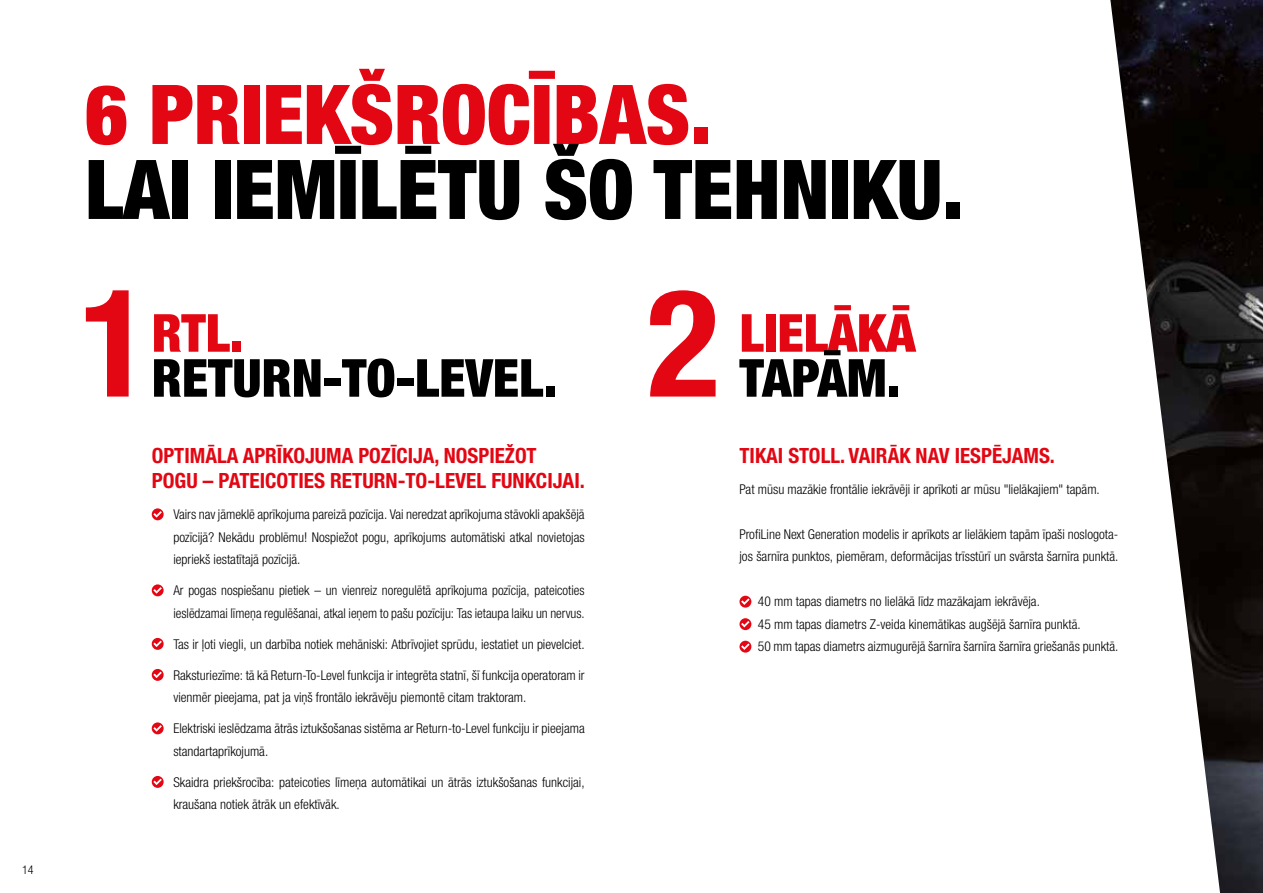
<style>
.page{position:relative;width:1263px;height:893px;background:#fff}
.page>*{position:absolute;margin:0;border:0;box-sizing:border-box;transform-origin:0 0}
.t1{font:700 condensed 150px "Helvetica Neue";color:#e30613}
.t2{font:900 condensed 82.5px "Helvetica Neue LTW1 G";color:#000}
.t3{font:900 condensed 82.5px "Helvetica Neue LTW1 G";color:#e30613}
.t4{font:900 condensed 52.5px "Helvetica Neue LTW1 G";color:#000}
.t5{font:900 condensed 52.5px "Helvetica Neue LTW1 G";color:#e30613}
.t6{font:700 condensed 21px/25.5px "Helvetica Neue LTW1 G";color:#e30613}
.t7{font:300 condensed 13.5px/22.5px "Helvetica Neue LTW1 G";color:#000}
.t8{font:300 condensed 12px "Helvetica Neue LTW1 G";color:#000}
</style>
<div class="page">
<img style="left:1110px;top:0;width:153px;height:893px">
<svg style="left:152px;top:508px;width:12px;height:12px"></svg>
<svg style="left:153px;top:511px;width:9px;height:7px"></svg>
<svg style="left:152px;top:584px;width:12px;height:12px"></svg>
<svg style="left:153px;top:587px;width:9px;height:7px"></svg>
<svg style="left:152px;top:638px;width:12px;height:12px"></svg>
<svg style="left:153px;top:641px;width:9px;height:6px"></svg>
<svg style="left:152px;top:669px;width:12px;height:12px"></svg>
<svg style="left:153px;top:672px;width:9px;height:6px"></svg>
<svg style="left:152px;top:722px;width:12px;height:12px"></svg>
<svg style="left:153px;top:725px;width:9px;height:7px"></svg>
<svg style="left:152px;top:776px;width:12px;height:12px"></svg>
<svg style="left:153px;top:779px;width:9px;height:6px"></svg>
<svg style="left:739px;top:596px;width:12px;height:12px"></svg>
<svg style="left:741px;top:598px;width:9px;height:7px"></svg>
<svg style="left:739px;top:618px;width:12px;height:12px"></svg>
<svg style="left:741px;top:621px;width:9px;height:6px"></svg>
<svg style="left:739px;top:641px;width:12px;height:12px"></svg>
<svg style="left:741px;top:643px;width:9px;height:7px"></svg>
<p class="t8" style="left:22px;top:863px;width:13px">14</p>
<h2 class="t3" style="left:85px;top:65px;width:628px">6 PRIEKŠROCĪBAS.</h2>
<h2 class="t2" style="left:85px;top:140px;width:880px">LAI IEMĪLĒTU ŠO TEHNIKU.</h2>
<h1 class="t1" style="left:80px;top:252px;width:73px">1</h1>
<h3 class="t5" style="left:152px;top:302px;width:93px">RTL.</h3>
<h3 class="t4" style="left:152px;top:347px;width:407px">RETURN-TO-LEVEL.</h3>
<h3 class="t6" style="left:152px;top:442px;width:435px">OPTIMĀLA APRĪKOJUMA POZĪCIJA, NOSPIEŽOT<br>POGU – PATEICOTIES RETURN-TO-LEVEL FUNKCIJAI.</h3>
<p class="t7" style="left:173px;top:503px;width:413px;text-align:justify">Vairs nav jāmeklē aprīkojuma pareizā pozīcija. Vai neredzat aprīkojuma stāvokli apakšējā pozīcijā? Nekādu problēmu! Nospiežot pogu, aprīkojums automātiski atkal novietojas iepriekš iestatītajā pozīcijā.</p>
<p class="t7" style="left:173px;top:579px;width:413px">Ar pogas nospiešanu pietiek – un vienreiz noregulētā aprīkojuma pozīcija, pateicoties ieslēdzamai līmeņa regulēšanai, atkal ieņem to pašu pozīciju: Tas ietaupa laiku un nervus.</p>
<p class="t7" style="left:173px;top:633px;width:413px">Tas ir ļoti viegli, un darbība notiek mehāniski: Atbrīvojiet sprūdu, iestatiet un pievelciet.</p>
<p class="t7" style="left:173px;top:664px;width:413px">Raksturiezīme: tā kā Return-To-Level funkcija ir integrēta statnī, šī funkcija operatoram ir vienmēr pieejama, pat ja viņš frontālo iekrāvēju piemontē citam traktoram.</p>
<p class="t7" style="left:173px;top:717px;width:413px">Elektriski ieslēdzama ātrās iztukšošanas sistēma ar Return-to-Level funkciju ir pieejama standartaprīkojumā.</p>
<p class="t7" style="left:173px;top:771px;width:413px">Skaidra priekšrocība: pateicoties līmeņa automātikai un ātrās iztukšošanas funkcijai, kraušana notiek ātrāk un efektīvāk.</p>
<h1 class="t1" style="left:647px;top:252px;width:74px">2</h1>
<h3 class="t5" style="left:739px;top:302px;width:178px">LIELĀKĀ</h3>
<h3 class="t4" style="left:739px;top:347px;width:162px">TAPĀM.</h3>
<h3 class="t6" style="left:739px;top:442px;width:317px">TIKAI STOLL. VAIRĀK NAV IESPĒJAMS.</h3>
<p class="t7" style="left:739px;top:478px;width:362px">Pat mūsu mazākie frontālie iekrāvēji ir aprīkoti ar mūsu "lielākajiem" tapām.</p>
<p class="t7" style="left:739px;top:523px;width:380px">ProfiLine Next Generation modelis ir aprīkots ar lielākiem tapām īpaši noslogota&shy;jos šarnīra punktos, piemēram, deformācijas trīsstūrī un svārsta šarnīra punktā.</p>
<p class="t7" style="left:758px;top:590px;width:362px">40 mm tapas diametrs no lielākā līdz mazākajam iekrāvēja.<br>45 mm tapas diametrs Z-veida kinemātikas augšējā šarnīra punktā.<br>50 mm tapas diametrs aizmugurējā šarnīra šarnīra šarnīra griešanās punktā.</p>
</div>
